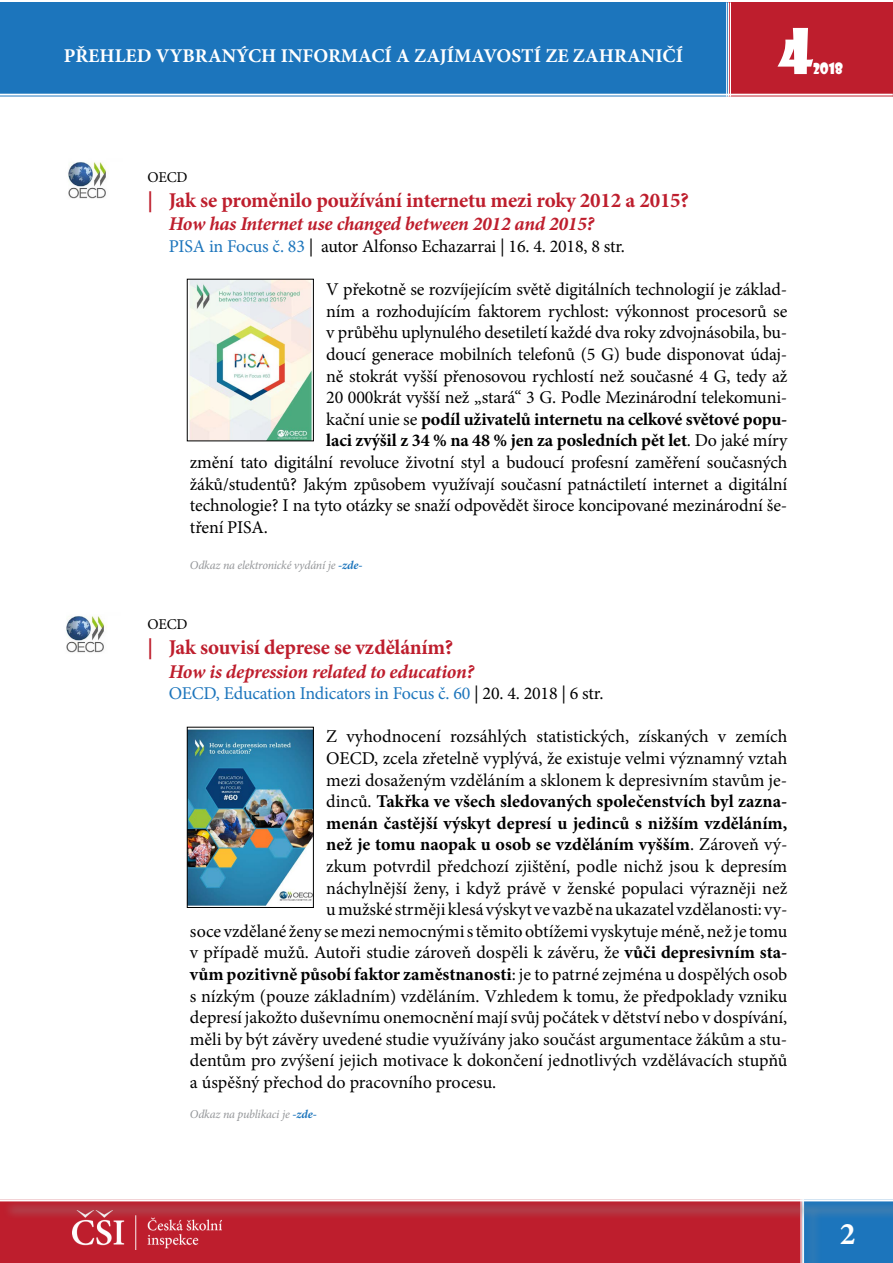
<style>
.page{position:relative;width:893px;height:1263px;background:#fff}
.page>*{position:absolute;margin:0;border:0;box-sizing:border-box;transform-origin:0 0}
.t1{font:61.5px "Showcard Gothic";color:#fff}
.t2{font:700 31.5px "Minion Pro";color:#fff}
.t3{font:700 21px "Minion Pro";letter-spacing:-.01em;color:#be1e2d}
.t4{font:italic 700 19.5px "Minion Pro";letter-spacing:-.01em;color:#be1e2d}
.t5{font:700 19.5px "Minion Pro";color:#fff}
.t6{font:18px "Minion Pro";letter-spacing:-.005em;color:#000}
.t7{font:700 18px "Minion Pro";letter-spacing:-.005em;color:#000}
.t8{font:18px "Minion Pro";letter-spacing:-.01em;color:#1c75bc}
.t9{font:15px "Minion Pro";letter-spacing:-.01em;color:#000}
.t10{font:15px "Showcard Gothic";color:#fff}
.t11{font:italic 12px "Minion Pro";letter-spacing:-.015em;color:#939598}
.s1{color:#1c75bc}
.s2{font-weight:400}
.s3{font-weight:700;color:#1c75bc}
.s4{color:#000}
.s5{font-weight:700}
</style>
<div class="page">
<div style="left:0;top:2px;width:729px;height:95px;background:#1c75bc"></div>
<div style="left:0;top:1199px;width:802px;height:64px;background:#be1e2d"></div>
<div style="left:802px;top:1199px;width:91px;height:64px;background:#1c75bc"></div>
<img style="left:72px;top:1220px;width:149px;height:29px">
<div style="left:803px;top:1202px;width:19px;height:61px;background:#2577b9"></div>
<hr style="left:803px;top:1199px;width:1px;height:64px;background:#fff">
<hr style="left:802px;top:1199px;width:1px;height:64px;background:#fff">
<hr style="left:801px;top:1199px;width:1px;height:64px;background:#fff">
<div style="left:3px;top:1199px;width:890px;height:21px;background:#939598;opacity:.75"></div>
<hr style="left:0;top:1199px;width:893px;height:2px;background:#fff">
<div style="left:729px;top:2px;width:164px;height:95px;background:#be1e2d"></div>
<hr style="left:892px;top:2px;width:1px;height:95px;background:#1c75bc">
<hr style="left:730px;top:2px;width:1px;height:95px;background:#fff">
<hr style="left:728px;top:2px;width:1px;height:95px;background:#fff">
<hr style="left:726px;top:2px;width:1px;height:95px;background:#fff">
<hr style="left:0;top:94px;width:893px;height:1px;background:#fff">
<hr style="left:0;top:96px;width:893px;height:1px;background:#fff">
<img style="left:68px;top:162px;width:41px;height:37px">
<img style="left:189px;top:281px;width:123px;height:158px">
<img style="left:189px;top:729px;width:123px;height:177px">
<div style="left:187px;top:727px;width:127px;height:181px;border:1px solid #000"></div>
<img style="left:66px;top:616px;width:41px;height:37px">
<p class="t5" style="left:64px;top:42px;width:621px">PŘEHLED VYBRANÝCH INFORMACÍ A ZAJÍMAVOSTÍ ZE ZAHRANIČÍ</p>
<h1 class="t1" style="left:778px;top:10px;width:36px">4</h1>
<p class="t10" style="left:813px;top:59px;width:32px">2018</p>
<p class="t9" style="left:147px;top:167px;width:42px">OECD</p>
<p class="t3" style="left:147px;top:185px;width:543px">| Jak se proměnilo používání internetu mezi roky 2012 a 2015?</p>
<p class="t4" style="left:169px;top:210px;width:427px">How has Internet use changed between 2012 and 2015?</p>
<p class="t6" style="left:169px;top:234px;width:458px"><span class="s1">PISA in Focus č. 83</span> | autor Alfonso Echazarrai | 16. 4. 2018, 8 str.</p>
<p class="t6" style="left:326px;top:277px;width:463px">V překotně se rozvíjejícím světě digitálních technologií je základ-</p>
<p class="t6" style="left:326px;top:299px;width:463px">ním a rozhodujícím faktorem rychlost: výkonnost procesorů se</p>
<p class="t6" style="left:326px;top:321px;width:462px">v průběhu uplynulého desetiletí každé dva roky zdvojnásobila, bu-</p>
<p class="t6" style="left:326px;top:342px;width:462px">doucí generace mobilních telefonů (5 G) bude disponovat údaj-</p>
<p class="t6" style="left:326px;top:364px;width:463px">ně stokrát vyšší přenosovou rychlostí než současné 4 G, tedy až</p>
<p class="t6" style="left:326px;top:385px;width:463px">20 000krát vyšší než „stará“ 3 G. Podle Mezinárodní telekomuni-</p>
<p class="t7" style="left:326px;top:406px;width:463px"><span class="s2">kační unie se</span> podíl uživatelů internetu na celkové světové popu-</p>
<p class="t7" style="left:326px;top:428px;width:463px">laci zvýšil z 34 % na 48 % jen za posledních pět let<span class="s2">. Do jaké míry</span></p>
<p class="t6" style="left:190px;top:450px;width:599px">změní tato digitální revoluce životní styl a budoucí profesní zaměření současných</p>
<p class="t6" style="left:190px;top:472px;width:599px">žáků/studentů? Jakým způsobem využívají současní patnáctiletí internet a digitální</p>
<p class="t6" style="left:190px;top:493px;width:599px">technologie? I na tyto otázky se snaží odpovědět široce koncipované mezinárodní še-</p>
<p class="t6" style="left:190px;top:515px;width:79px">tření PISA.</p>
<p class="t11" style="left:190px;top:557px;width:174px">Odkaz na elektronické vydání je <span class="s3">-zde-</span></p>
<p class="t9" style="left:147px;top:614px;width:42px">OECD</p>
<p class="t3" style="left:147px;top:633px;width:307px">| Jak souvisí deprese se vzděláním?</p>
<p class="t4" style="left:169px;top:657px;width:307px">How is depression related to education?</p>
<p class="t8" style="left:169px;top:681px;width:436px">OECD, Education Indicators in Focus č. 60 <span class="s4">| 20. 4. 2018 | 6 str.</span></p>
<p class="t6" style="left:326px;top:725px;width:463px">Z vyhodnocení rozsáhlých statistických, získaných v zemích</p>
<p class="t6" style="left:326px;top:746px;width:462px">OECD, zcela zřetelně vyplývá, že existuje velmi významný vztah</p>
<p class="t6" style="left:326px;top:768px;width:462px">mezi dosaženým vzděláním a sklonem k depresivním stavům je-</p>
<p class="t7" style="left:326px;top:789px;width:463px"><span class="s2">dinců.</span> Takřka ve všech sledovaných společenstvích byl zazna-</p>
<p class="t7" style="left:326px;top:810px;width:463px">menán častější výskyt depresí u jedinců s nižším vzděláním,</p>
<p class="t7" style="left:326px;top:832px;width:463px">než je tomu naopak u osob se vzděláním vyšším<span class="s2">. Zároveň vý-</span></p>
<p class="t6" style="left:326px;top:854px;width:463px">zkum potvrdil předchozí zjištění, podle nichž jsou k depresím</p>
<p class="t6" style="left:326px;top:876px;width:462px">náchylnější ženy, i když právě v ženské populaci výrazněji než</p>
<p class="t6" style="left:326px;top:897px;width:463px">u mužské strměji klesá výskyt ve vazbě na ukazatel vzdělanosti: vy-</p>
<p class="t6" style="left:190px;top:919px;width:599px">soce vzdělané ženy se mezi nemocnými s těmito obtížemi vyskytuje méně, než je tomu</p>
<p class="t6" style="left:190px;top:941px;width:599px">v případě mužů. Autoři studie zároveň dospěli k závěru, že <span class="s5">vůči depresivním sta-</span></p>
<p class="t7" style="left:190px;top:962px;width:599px">vům pozitivně působí faktor zaměstnanosti<span class="s2">: je to patrné zejména u dospělých osob</span></p>
<p class="t6" style="left:190px;top:984px;width:599px">s nízkým (pouze základním) vzděláním. Vzhledem k tomu, že předpoklady vzniku</p>
<p class="t6" style="left:190px;top:1005px;width:599px">depresí jakožto duševnímu onemocnění mají svůj počátek v dětství nebo v dospívání,</p>
<p class="t6" style="left:190px;top:1027px;width:599px">měli by být závěry uvedené studie využívány jako součást argumentace žákům a stu-</p>
<p class="t6" style="left:190px;top:1049px;width:599px">dentům pro zvýšení jejich motivace k dokončení jednotlivých vzdělávacích stupňů</p>
<p class="t6" style="left:190px;top:1070px;width:308px">a úspěšný přechod do pracovního procesu.</p>
<p class="t11" style="left:190px;top:1106px;width:128px">Odkaz na publikaci je <span class="s3">-zde-</span></p>
<h2 class="t2" style="left:840px;top:1212px;width:17px">2</h2>
</div>
